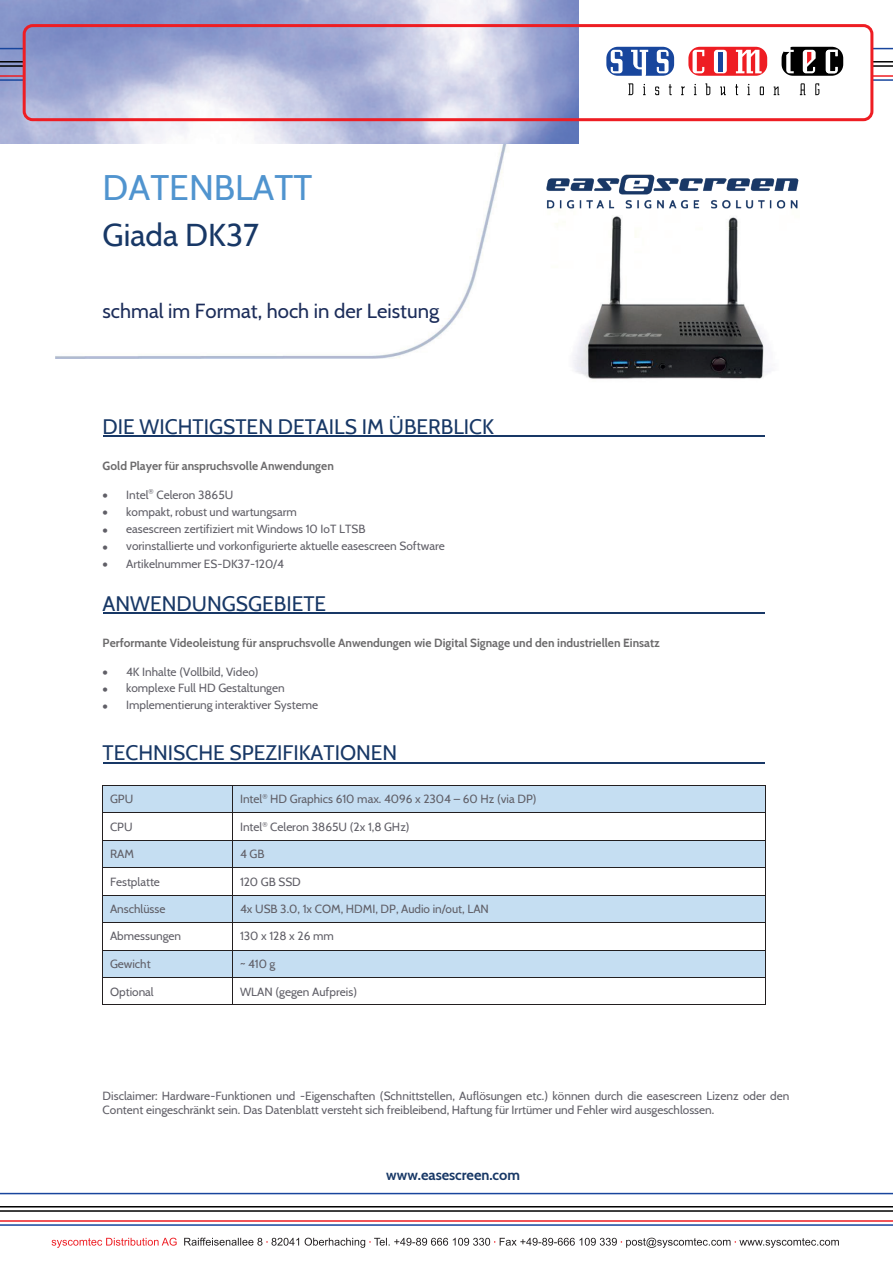
<style>
.page{position:relative;width:893px;height:1263px;background:#fff}
.page>*{position:absolute;margin:0;border:0;box-sizing:border-box;transform-origin:0 0}
.t1{font:35.4px "Cabin";color:#5094cf}
.t2{font:31.5px "Cabin";color:#183866}
.t3{font:21px "Cabin";color:#183866}
.t4{font:20.25px "Cabin";color:#1c2d5a}
.t5{font:700 14.55px "Cabin";color:#183866}
.t6{font:11.85px/14.4px "Cabin";color:#605f67}
.t7{font:700 11.85px "Cabin";color:#6c6b6c}
</style>
<div class="page">
<img style="left:0;top:0;width:578px;height:144px">
<svg style="left:628px;top:83px;width:5px;height:12px"></svg>
<svg style="left:643px;top:84px;width:3px;height:11px"></svg>
<svg style="left:655px;top:87px;width:4px;height:8px"></svg>
<svg style="left:669px;top:84px;width:3px;height:11px"></svg>
<svg style="left:681px;top:87px;width:4px;height:8px"></svg>
<svg style="left:694px;top:84px;width:2px;height:11px"></svg>
<svg style="left:705px;top:83px;width:5px;height:12px"></svg>
<svg style="left:720px;top:87px;width:6px;height:8px"></svg>
<svg style="left:735px;top:84px;width:3px;height:11px"></svg>
<svg style="left:747px;top:84px;width:3px;height:11px"></svg>
<svg style="left:760px;top:87px;width:4px;height:8px"></svg>
<svg style="left:774px;top:87px;width:5px;height:8px"></svg>
<svg style="left:800px;top:83px;width:5px;height:12px"></svg>
<svg style="left:815px;top:83px;width:4px;height:12px"></svg>
<svg style="left:606px;top:47px;width:68px;height:29px"></svg>
<svg style="left:688px;top:47px;width:79px;height:29px"></svg>
<svg style="left:692px;top:50px;width:12px;height:23px"></svg>
<svg style="left:714px;top:50px;width:13px;height:23px"></svg>
<hr style="left:718px;top:52px;width:4px;height:19px;background:#18469d">
<svg style="left:736px;top:50px;width:26px;height:23px"></svg>
<svg style="left:782px;top:47px;width:61px;height:29px"></svg>
<svg style="left:873px;top:48px;width:20px;height:1px"></svg>
<hr style="left:871px;top:61px;width:22px;height:2px;background:#000">
<hr style="left:871px;top:65px;width:22px;height:2px;background:#000">
<hr style="left:871px;top:75px;width:22px;height:2px;background:#ee1d23">
<hr style="left:871px;top:79px;width:22px;height:2px;background:#18469d">
<hr style="left:0;top:1193px;width:893px;height:1px;background:#18469d">
<hr style="left:0;top:1206px;width:893px;height:1px;background:#000">
<hr style="left:0;top:1210px;width:893px;height:2px;background:#000">
<hr style="left:0;top:1220px;width:893px;height:2px;background:#ee1d23">
<hr style="left:0;top:1224px;width:893px;height:2px;background:#18469d">
<svg style="left:0;top:48px;width:23px;height:1px"></svg>
<hr style="left:0;top:61px;width:24px;height:2px;background:#000">
<hr style="left:0;top:65px;width:24px;height:2px;background:#000">
<hr style="left:0;top:75px;width:24px;height:2px;background:#ee1d23">
<hr style="left:0;top:79px;width:24px;height:2px;background:#18469d">
<svg style="left:184px;top:1238px;width:655px;height:10px"></svg>
<svg style="left:52px;top:1238px;width:125px;height:10px"></svg>
<div style="left:23px;top:24px;width:850px;height:97px;border:3px solid #ee1d23;border-radius:9px"></div>
<img style="left:573px;top:227px;width:197px;height:152px">
<img style="left:546px;top:174px;width:253px;height:53px">
<img style="left:55px;top:144px;width:452px;height:215px">
<hr style="left:103px;top:435px;width:661px;height:1px;background:#183866">
<hr style="left:103px;top:613px;width:661px;height:1px;background:#183866">
<hr style="left:103px;top:762px;width:661px;height:1px;background:#183866">
<div style="left:103px;top:786px;width:130px;height:26px;background:#c5def2"></div>
<div style="left:233px;top:786px;width:532px;height:26px;background:#c5def2"></div>
<hr style="left:103px;top:785px;width:130px;height:1px;background:#231f20">
<hr style="left:233px;top:785px;width:532px;height:1px;background:#231f20">
<hr style="left:103px;top:812px;width:130px;height:1px;background:#231f20">
<hr style="left:233px;top:812px;width:532px;height:1px;background:#231f20">
<div style="left:103px;top:841px;width:130px;height:26px;background:#c5def2"></div>
<div style="left:233px;top:841px;width:532px;height:26px;background:#c5def2"></div>
<hr style="left:103px;top:840px;width:130px;height:1px;background:#231f20">
<hr style="left:233px;top:840px;width:532px;height:1px;background:#231f20">
<hr style="left:103px;top:867px;width:130px;height:1px;background:#231f20">
<hr style="left:233px;top:867px;width:532px;height:1px;background:#231f20">
<div style="left:103px;top:895px;width:130px;height:27px;background:#c5def2"></div>
<div style="left:233px;top:895px;width:532px;height:27px;background:#c5def2"></div>
<hr style="left:103px;top:895px;width:130px;height:1px;background:#231f20">
<hr style="left:233px;top:895px;width:532px;height:1px;background:#231f20">
<hr style="left:103px;top:922px;width:130px;height:1px;background:#231f20">
<hr style="left:233px;top:922px;width:532px;height:1px;background:#231f20">
<div style="left:103px;top:950px;width:130px;height:27px;background:#c5def2"></div>
<div style="left:233px;top:950px;width:532px;height:27px;background:#c5def2"></div>
<hr style="left:103px;top:950px;width:130px;height:1px;background:#231f20">
<hr style="left:233px;top:950px;width:532px;height:1px;background:#231f20">
<hr style="left:103px;top:977px;width:130px;height:1px;background:#231f20">
<hr style="left:233px;top:977px;width:532px;height:1px;background:#231f20">
<hr style="left:103px;top:1005px;width:130px;height:1px;background:#231f20">
<hr style="left:233px;top:1005px;width:532px;height:1px;background:#231f20">
<svg style="left:765px;top:785px;width:1px;height:220px"></svg>
<h1 class="t1" style="left:103px;top:160px;width:211px">DATENBLATT</h1>
<h2 class="t2" style="left:103px;top:210px;width:158px">Giada DK37</h2>
<h3 class="t4" style="left:103px;top:295px;width:338px">schmal im Format, hoch in der Leistung</h3>
<h3 class="t3" style="left:103px;top:410px;width:393px">DIE WICHTIGSTEN DETAILS IM ÜBERBLICK</h3>
<p class="t7" style="left:103px;top:456px;width:233px">Gold Player für anspruchsvolle Anwendungen</p>
<p class="t6" style="left:103px;top:486px;width:132px">• Intel<sup>®</sup> Celeron 3865U</p>
<p class="t6" style="left:103px;top:504px;width:196px">• kompakt, robust und wartungsarm</p>
<p class="t6" style="left:103px;top:521px;width:264px">• easescreen zertifiziert mit Windows 10 IoT LTSB</p>
<p class="t6" style="left:103px;top:538px;width:344px">• vorinstallierte und vorkonfigurierte aktuelle easescreen Software</p>
<p class="t6" style="left:103px;top:556px;width:183px">• Artikelnummer ES-DK37-120/4</p>
<h3 class="t3" style="left:103px;top:587px;width:225px">ANWENDUNGSGEBIETE</h3>
<p class="t7" style="left:103px;top:633px;width:559px">Performante Videoleistung für anspruchsvolle Anwendungen wie Digital Signage und den industriellen Einsatz</p>
<p class="t6" style="left:103px;top:664px;width:157px">• 4K Inhalte (Vollbild, Video)</p>
<p class="t6" style="left:103px;top:680px;width:184px">• komplexe Full HD Gestaltungen</p>
<p class="t6" style="left:103px;top:697px;width:217px">• Implementierung interaktiver Systeme</p>
<h3 class="t3" style="left:103px;top:736px;width:296px">TECHNISCHE SPEZIFIKATIONEN</h3>
<p class="t6" style="left:110px;top:791px;width:25px">GPU</p>
<p class="t6" style="left:240px;top:791px;width:298px">Intel<sup>®</sup> HD Graphics 610 max. 4096 x 2304 – 60 Hz (via DP)</p>
<p class="t6" style="left:110px;top:819px;width:24px">CPU</p>
<p class="t6" style="left:240px;top:819px;width:171px">Intel<sup>®</sup> Celeron 3865U (2x 1,8 GHz)</p>
<p class="t6" style="left:110px;top:846px;width:25px">RAM</p>
<p class="t6" style="left:240px;top:846px;width:26px">4 GB</p>
<p class="t6" style="left:110px;top:873px;width:51px">Festplatte</p>
<p class="t6" style="left:240px;top:873px;width:62px">120 GB SSD</p>
<p class="t6" style="left:110px;top:901px;width:57px">Anschlüsse</p>
<p class="t6" style="left:240px;top:901px;width:250px">4x USB 3.0, 1x COM, HDMI, DP, Audio in/out, LAN</p>
<p class="t6" style="left:110px;top:928px;width:73px">Abmessungen</p>
<p class="t6" style="left:240px;top:928px;width:95px">130 x 128 x 26 mm</p>
<p class="t6" style="left:110px;top:956px;width:42px">Gewicht</p>
<p class="t6" style="left:240px;top:956px;width:37px">~ 410 g</p>
<p class="t6" style="left:110px;top:983px;width:45px">Optional</p>
<p class="t6" style="left:240px;top:983px;width:118px">WLAN (gegen Aufpreis)</p>
<p class="t6" style="left:103px;top:1088px;width:688px">Disclaimer: Hardware-Funktionen und -Eigenschaften (Schnittstellen, Auflösungen etc.) können durch die easescreen Lizenz oder den<br>Content eingeschränkt sein. Das Datenblatt versteht sich freibleibend, Haftung für Irrtümer und Fehler wird ausgeschlossen.</p>
<p class="t5" style="left:386px;top:1163px;width:135px">www.easescreen.com</p>
</div>
